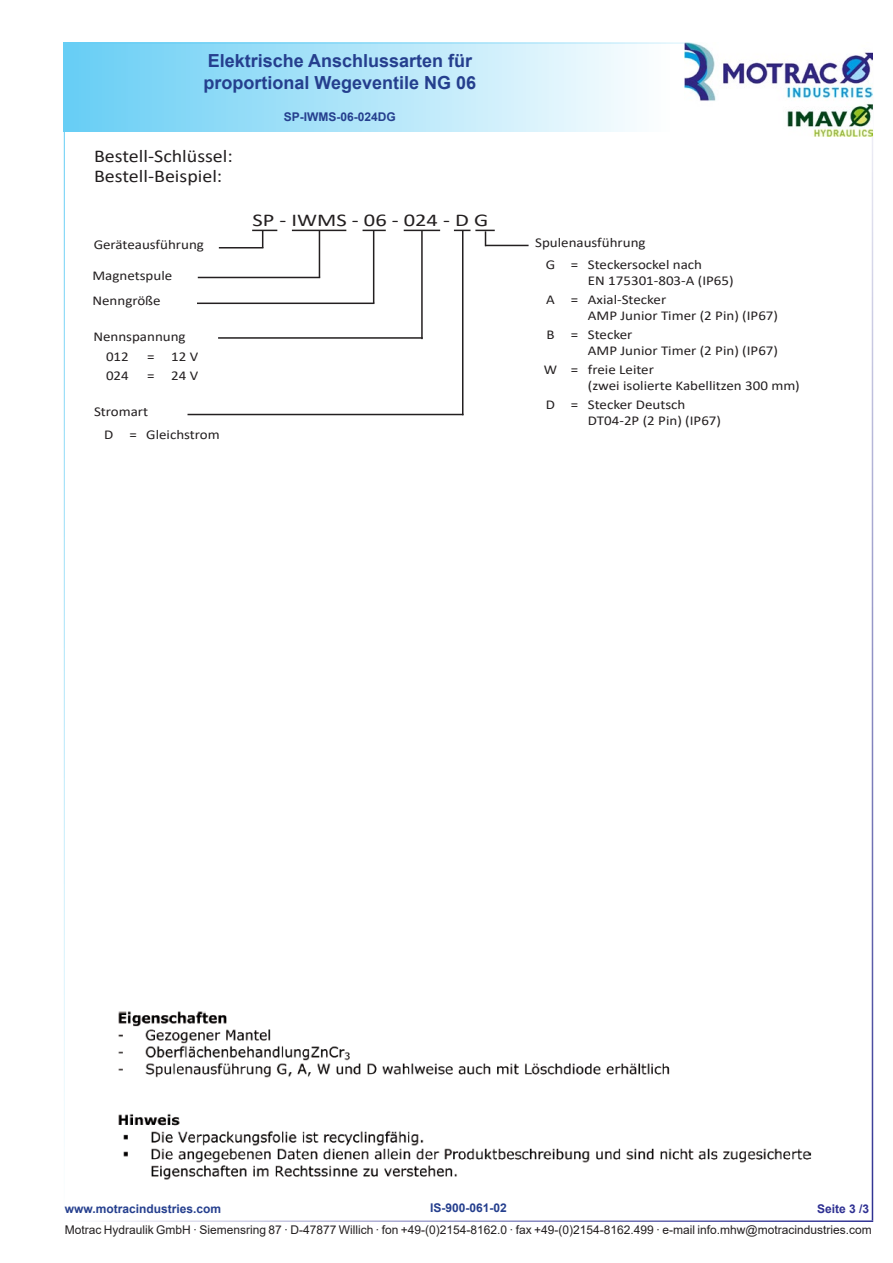
<style>
.page{position:relative;width:893px;height:1263px;background:#fff}
.page>*{position:absolute;margin:0;border:0;box-sizing:border-box;transform-origin:0 0}
.t1{font:700 18px/21.6px "Arial";color:#253f8e}
.t2{font:18px/19.2px "Calibri";color:#231f20;scale:1.11 1}
.t3{font:18px "Calibri";color:#231f20;scale:1.25 1}
.t4{font:13.5px/18.6px "Calibri";color:#231f20;scale:1.11 1}
.t5{font:12px "Arial";color:#231f20}
.t6{font:700 12px "Arial";color:#253f8e}
.t7{font:700 12px "Arial";color:#2e3092}
</style>
<div class="page">
<div style="left:64px;top:43px;width:606px;height:89px;background:linear-gradient(to right,#66cef5,#fdfefe)"></div>
<hr style="left:64px;top:43px;width:808px;height:1px;background:#67cef5">
<hr style="left:64px;top:1220px;width:809px;height:2px;background:#2e3092">
<hr style="left:64px;top:43px;width:1px;height:1177px;background:#67cef5">
<hr style="left:872px;top:43px;width:1px;height:1177px;background:#2e3092">
<img style="left:685px;top:43px;width:187px;height:93px">
<hr style="left:283px;top:369px;width:95px;height:2px;background:#231f20">
<hr style="left:292px;top:230px;width:54px;height:1px;background:#231f20">
<svg style="left:363px;top:230px;width:23px;height:1px"></svg>
<svg style="left:252px;top:230px;width:25px;height:18px"></svg>
<hr style="left:319px;top:231px;width:1px;height:46px;background:#231f20">
<hr style="left:373px;top:230px;width:1px;height:73px;background:#231f20">
<hr style="left:135px;top:303px;width:239px;height:1px;background:#231f20">
<hr style="left:404px;top:230px;width:36px;height:1px;background:#231f20">
<svg style="left:454px;top:230px;width:41px;height:16px"></svg>
<hr style="left:188px;top:414px;width:275px;height:1px;background:#231f20">
<hr style="left:219px;top:247px;width:44px;height:1px;background:#231f20">
<hr style="left:421px;top:231px;width:2px;height:108px;background:#231f20">
<hr style="left:462px;top:230px;width:1px;height:185px;background:#231f20">
<hr style="left:485px;top:245px;width:44px;height:1px;background:#231f20">
<div style="left:92px;top:295px;width:105px;height:15px;background:#fff"></div>
<hr style="left:198px;top:277px;width:122px;height:1px;background:#231f20">
<hr style="left:218px;top:337px;width:205px;height:2px;background:#231f20">
<img style="left:118px;top:1011px;width:694px;height:169px">
<h1 class="t1" style="left:204px;top:51px;width:274px">Elektrische Anschlussarten für proportional Wegeventile NG 06</h1>
<p class="t6" style="left:284px;top:112px;width:114px">SP-IWMS-06-024DG</p>
<h1 class="t2" style="left:94px;top:148px;width:127px">Bestell-Schlüssel:<br>Bestell-Beispiel:</h1>
<p class="t4" style="left:94px;top:236px;width:101px">Geräteausführung</p>
<p class="t4" style="left:92px;top:264px;width:73px;line-height:25px">Magnetspule<br>Nenngröße</p>
<p class="t4" style="left:93px;top:328px;width:85px">Nennspannung</p>
<p class="t4" style="left:106px;top:348px;width:22px">012</p>
<p class="t4" style="left:147px;top:348px;width:48px">= 12 V</p>
<p class="t4" style="left:106px;top:367px;width:22px">024</p>
<p class="t4" style="left:147px;top:367px;width:48px">= 24 V</p>
<p class="t4" style="left:94px;top:403px;width:50px">Stromart</p>
<p class="t4" style="left:104px;top:426px;width:106px">D = Gleichstrom</p>
<h1 class="t3" style="left:253px;top:213px;width:190px">SP - IWMS - 06 - 024 - D G</h1>
<p class="t4" style="left:546px;top:232px;width:142px;line-height:22.4px;text-indent:-11px">Spulenausführung<br>G = Steckersockel nach</p>
<p class="t4" style="left:546px;top:273px;width:170px;text-indent:42px">EN 175301-803-A (IP65)<br>A = Axial-Stecker</p>
<p class="t4" style="left:546px;top:308px;width:210px;text-indent:41px">AMP Junior Timer (2 Pin) (IP67)<br>B = Stecker</p>
<p class="t4" style="left:544px;top:342px;width:213px;text-indent:44px">AMP Junior Timer (2 Pin) (IP67)<br>W = freie Leiter</p>
<p class="t4" style="left:546px;top:377px;width:230px;text-indent:42px">(zwei isolierte Kabellitzen 300 mm)<br>D = Stecker Deutsch</p>
<p class="t4" style="left:588px;top:412px;width:121px">DT04-2P (2 Pin) (IP67)</p>
<p class="t6" style="left:430px;top:1203px;width:78px">IS-900-061-02</p>
<p class="t6" style="left:65px;top:1202px;width:158px">www.motracindustries.com</p>
<p class="t7" style="left:817px;top:1202px;width:54px">Seite 3 /3</p>
<p class="t5" style="left:65px;top:1225px;width:808px">Motrac Hydraulik GmbH · Siemensring 87 · D-47877 Willich · fon +49-(0)2154-8162.0 · fax +49-(0)2154-8162.499 · e-mail info.mhw@motracindustries.com</p>
</div>
